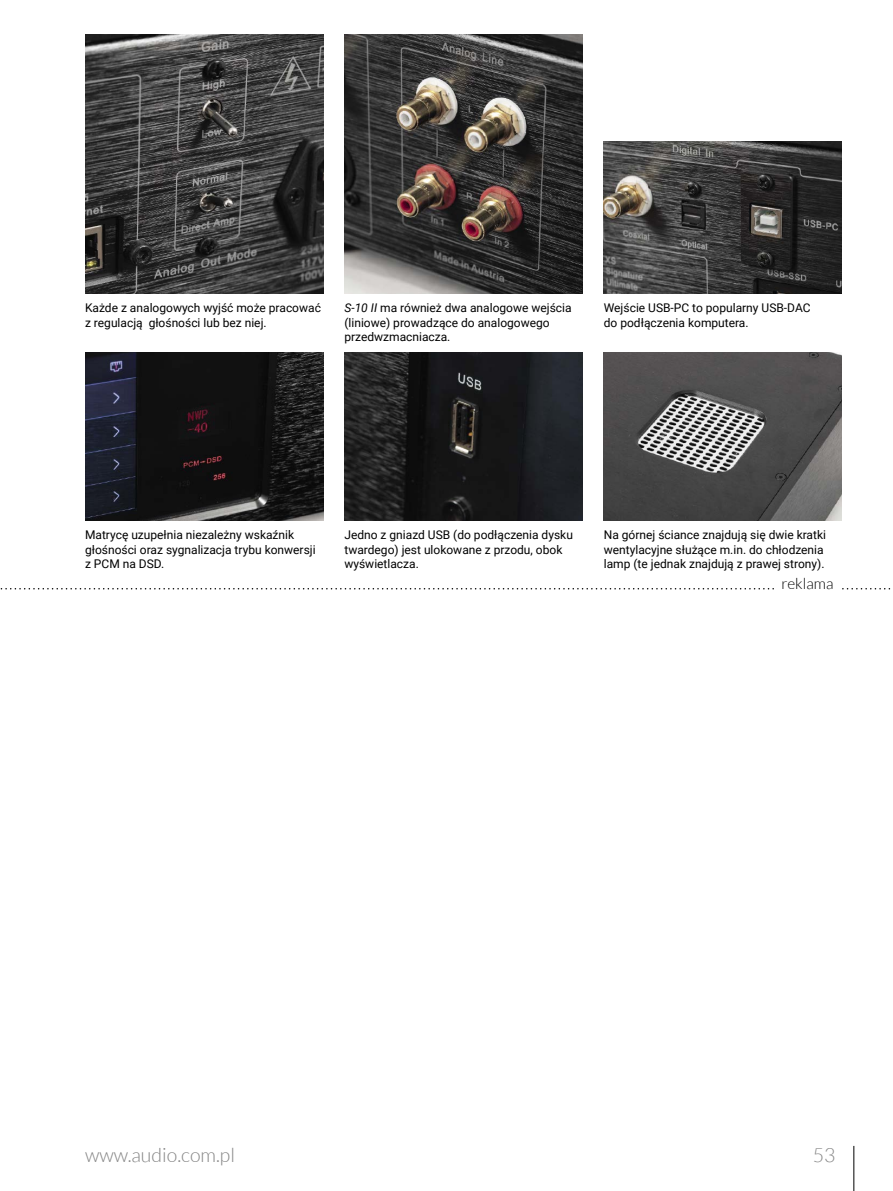
<style>
.page{position:relative;width:893px;height:1191px;background:#fff}
.page>*{position:absolute;margin:0;border:0;box-sizing:border-box;transform-origin:0 0}
.t1{font:300 19.5px "Lato";color:#858585}
.t2{font:300 15.3px "Lato";color:#000}
.t3{font:12px/14.4px "Roboto";color:#000}
.s1{font-style:italic}
</style>
<div class="page">
<hr style="left:854px;top:1145px;width:1px;height:46px;background:#000">
<svg style="left:0;top:588px;width:891px;height:1px"></svg>
<div style="left:775px;top:575px;width:64px;height:25px;background:#fff"></div>
<img style="left:85px;top:35px;width:238px;height:258px">
<img style="left:344px;top:35px;width:239px;height:258px">
<img style="left:604px;top:142px;width:238px;height:151px">
<img style="left:344px;top:352px;width:239px;height:168px">
<img style="left:85px;top:352px;width:238px;height:168px">
<img style="left:604px;top:352px;width:238px;height:168px">
<p class="t3" style="left:85px;top:300px;width:237px">Każde z analogowych wyjść może pracować z regulacją głośności lub bez niej.</p>
<p class="t3" style="left:344px;top:300px;width:229px"><span class="s1">S-10 II</span> ma również dwa analogowe wejścia (liniowe) prowadzące do analogowego przedwzmacniacza.</p>
<p class="t3" style="left:604px;top:300px;width:208px">Wejście USB-PC to popularny USB-DAC do podłączenia komputera.</p>
<p class="t3" style="left:344px;top:527px;width:230px">Jedno z gniazd USB (do podłączenia dysku twardego) jest ulokowane z przodu, obok wyświetlacza.</p>
<p class="t3" style="left:85px;top:527px;width:232px">Matrycę uzupełnia niezależny wskaźnik głośności oraz sygnalizacja trybu konwersji z PCM na DSD.</p>
<p class="t3" style="left:604px;top:527px;width:224px">Na górnej ściance znajdują się dwie kratki wentylacyjne służące m.in. do chłodzenia lamp (te jednak znajdują z prawej strony).</p>
<p class="t2" style="left:781px;top:575px;width:54px">reklama</p>
<h1 class="t1" style="left:85px;top:1144px;width:151px">www.audio.com.pl</h1>
<h1 class="t1" style="left:813px;top:1144px;width:24px">53</h1>
</div>
